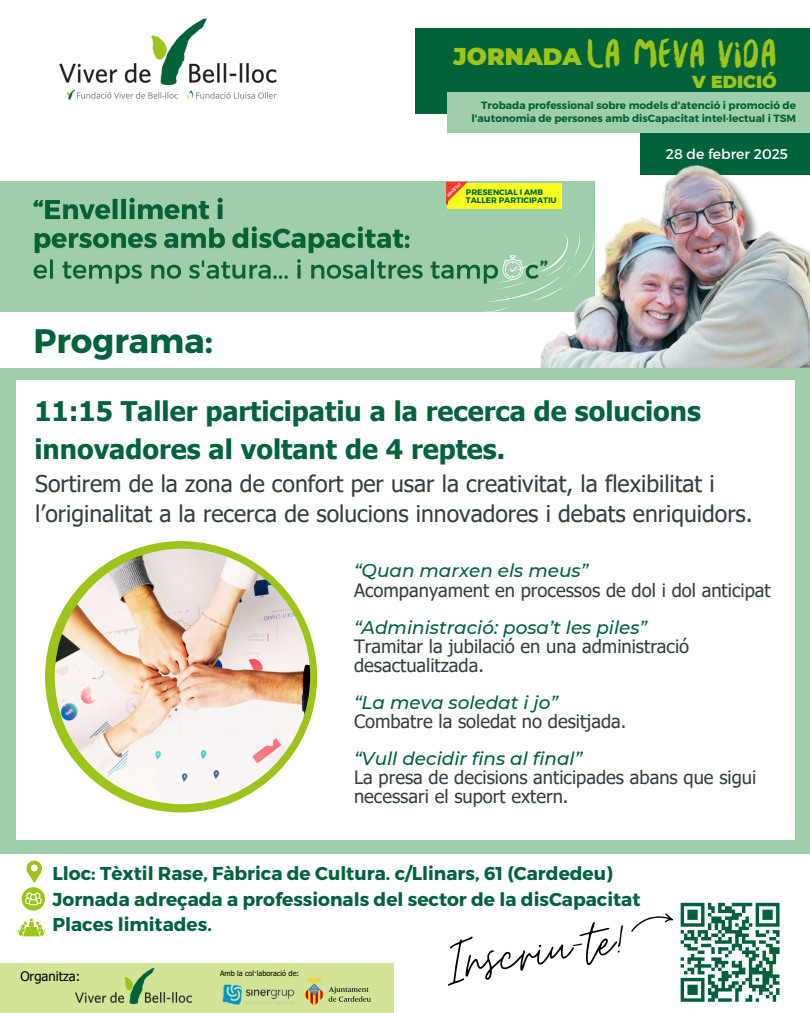
<style>
.page{position:relative;width:810px;height:1013px;background:#fff}
.page>*{position:absolute;margin:0;border:0;box-sizing:border-box;transform-origin:0 0}
.t1{font:67.4px "Moon Time";color:#000}
.t2{font:43.3px "Besomextended";color:#9dc41a}
.t3{font:700 33.9px "Montserrat";color:#00633a}
.t4{font:700 27px/37.5px "Tahoma";color:#00633a}
.t5{font:900 23.8px "Montserrat";color:#9dc41a}
.t6{font:23px/30.8px "Tahoma";color:#313f44}
.t7{font:700 18.6px "Montserrat";color:#00633a}
.t8{font:18.4px/18.8px "Tahoma";color:#313f44}
.t9{font:italic 500 18.4px "Montserrat";color:#00633a}
.t10{font:900 17.4px "Montserrat";color:#9dc41a}
.t11{font:14.1px "Montserrat";color:#fff}
.t12{font:13.1px "Tahoma";color:#000}
.t13{font:700 10.5px/13.1px "Montserrat";color:#00633a;text-align:right}
.t14{font:700 8px/7.9px "Montserrat";color:#00633a}
.t15{font:7.4px "Tahoma";color:#000}
.t16{font:700 3.7px "Montserrat";color:#fff}
</style>
<div class="page">
<img style="left:59px;top:18px;width:218px;height:82px">
<div style="left:0;top:181px;width:595px;height:131px;background:#9fceaa"></div>
<svg style="left:484px;top:287px;width:54px;height:25px"></svg>
<img style="left:33px;top:255px;width:505px;height:32px">
<div style="left:448px;top:183px;width:114px;height:25px;background:#faff1c"></div>
<svg style="left:446px;top:182px;width:22px;height:23px"></svg>
<div style="left:415px;top:28px;width:395px;height:86px;background:#00633a"></div>
<div style="left:641px;top:131px;width:169px;height:44px;background:#00633a"></div>
<div style="left:448px;top:93px;width:362px;height:40px;background:#9fceaa"></div>
<img style="left:538px;top:155px;width:272px;height:213px">
<div style="left:0;top:963px;width:394px;height:49px;background:#d3e498"></div>
<img style="left:222px;top:984px;width:73px;height:21px">
<img style="left:76px;top:968px;width:116px;height:35px">
<img style="left:304px;top:978px;width:66px;height:27px">
<svg style="left:631px;top:902px;width:149px;height:100px"></svg>
<img style="left:33px;top:197px;width:379px;height:59px">
<div style="left:0;top:368px;width:810px;height:485px;background:#9fceaa"></div>
<div style="left:17px;top:380px;width:778px;height:460px;background:#fffffe"></div>
<div style="left:45px;top:541px;width:272px;height:271px;background:#9dc41a;border-radius:50%"></div>
<img style="left:55px;top:548px;width:255px;height:256px;border-radius:50%">
<svg style="left:18px;top:918px;width:27px;height:18px"></svg>
<svg style="left:22px;top:860px;width:23px;height:50px"></svg>
<p class="t5" style="left:453px;top:42px;width:130px">JORNADA</p>
<p class="t2" style="left:587px;top:35px;width:192px">LA MEVA VIDA</p>
<h6 class="t10" style="left:692px;top:71px;width:86px">V EDICIÓ</h6>
<p class="t13" style="left:472px;top:98px;width:326px">Trobada professional sobre models d'atenció i promoció de l'autonomia de persones amb disCapacitat intel·lectual i TSM</p>
<p class="t3" style="left:33px;top:318px;width:181px">Programa:</p>
<h2 class="t16" style="left:446px;top:195px;width:20px;rotate:-46deg">NOVETAT</h2>
<p class="t14" style="left:466px;top:188px;width:92px">PRESENCIAL I AMB<br>TALLER PARTICIPATIU</p>
<p class="t11" style="left:666px;top:144px;width:124px">28 de febrer 2025</p>
<p class="t4" style="left:34px;top:392px;width:668px">11:15 Taller participatiu a la recerca de solucions innovadores al voltant de 4 reptes.</p>
<p class="t6" style="left:35px;top:467px;width:719px">Sortirem de la zona de confort per usar la creativitat, la flexibilitat i l’originalitat a la recerca de solucions innovadores i debats enriquidors.</p>
<p class="t9" style="left:354px;top:559px;width:236px">“Quan marxen els meus”</p>
<p class="t8" style="left:354px;top:580px;width:418px">Acompanyament en processos de dol i dol anticipat</p>
<h3 class="t9" style="left:354px;top:616px;width:295px">“Administració: posa’t les piles”</h3>
<h4 class="t8" style="left:354px;top:636px;width:337px">Tramitar la jubilació en una administració desactualitzada.</h4>
<p class="t9" style="left:354px;top:691px;width:206px">“La meva soledat i jo”</p>
<p class="t8" style="left:354px;top:711px;width:274px">Combatre la soledat no desitjada.</p>
<p class="t9" style="left:354px;top:747px;width:230px">“Vull decidir fins al final”</p>
<p class="t8" style="left:354px;top:767px;width:404px">La presa de decisions anticipades abans que sigui necessari el suport extern.</p>
<p class="t7" style="left:53px;top:861px;width:562px">Lloc: Tèxtil Rase, Fàbrica de Cultura. c/Llinars, 61 (Cardedeu)</p>
<p class="t7" style="left:53px;top:887px;width:589px">Jornada adreçada a professionals del sector de la disCapacitat</p>
<p class="t7" style="left:53px;top:912px;width:161px">Places limitades.</p>
<p class="t1" style="left:439px;top:923px;width:186px;rotate:-8deg">Inscriu-te!</p>
<p class="t15" style="left:220px;top:968px;width:81px">Amb la col·laboració de:</p>
<p class="t12" style="left:20px;top:967px;width:62px">Organitza:</p>
</div>
